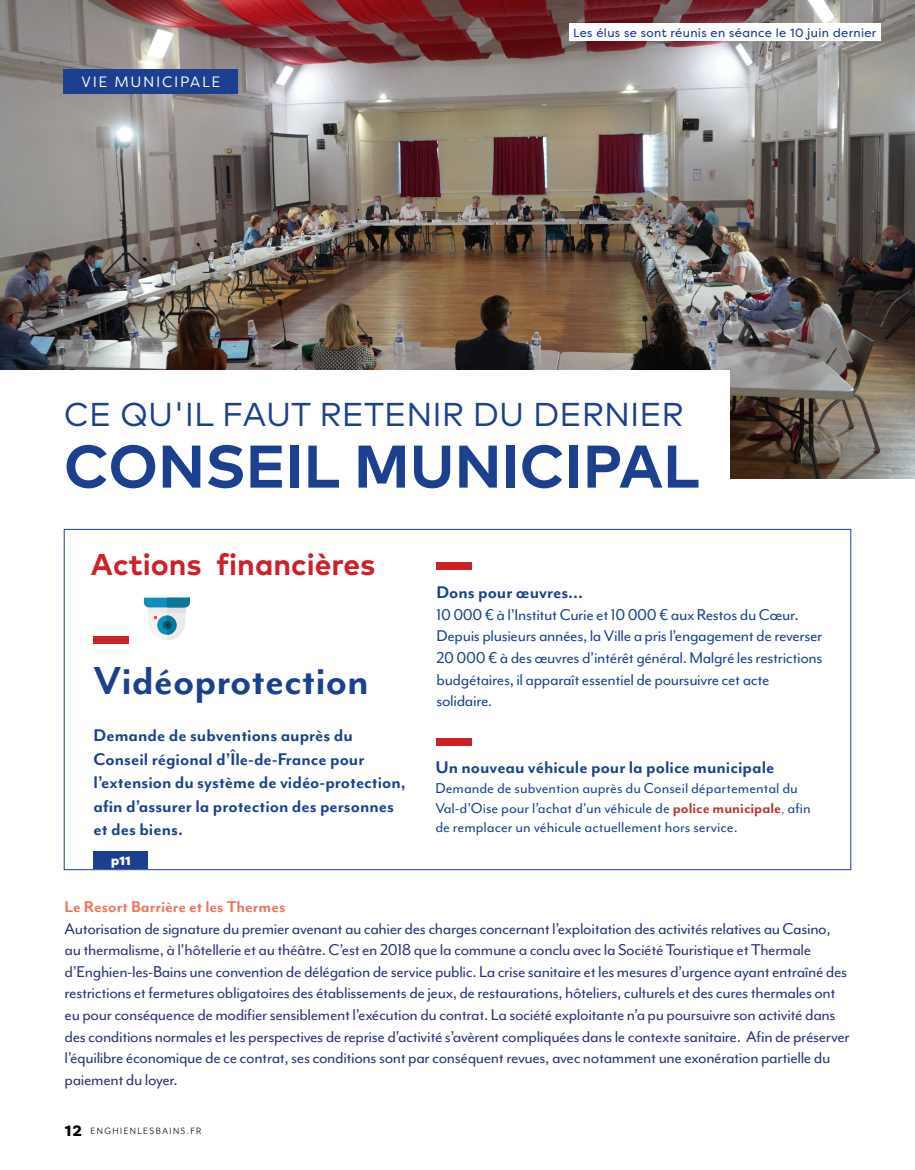
<style>
.page{position:relative;width:915px;height:1170px;background:#fff}
.page>*{position:absolute;margin:0;border:0;box-sizing:border-box;transform-origin:0 0}
.t1{font:700 60px "Mark";color:#1c3f8f}
.t2{font:700 45px "Mr Eaves Mod OT";color:#1a418d}
.t3{font:33px "Mark";color:#1c3f8f}
.t4{font:700 30px "Mark";color:#cd2128}
.t5{font:700 19.5px/23.4px "Mr Eaves Mod OT";color:#1a418d}
.t6{font:18px/21.6px "Mr Eaves Mod OT";letter-spacing:-.02em;color:#2a3177}
.t7{font:18px/21.6px "Mr Eaves Mod OT";letter-spacing:-.02em;color:#1a418d}
.t8{font:700 18px "Mr Eaves Mod OT";color:#f07557}
.t9{font:16.5px/19.8px "Mr Eaves Mod OT";color:#1a418d}
.t10{font:15px "Filson Soft";letter-spacing:.11em;color:#fff}
.t11{font:12px "Filson Pro";letter-spacing:.03em;color:#1c3f8f}
.t12{font:900 12px "Filson Pro";color:#fff}
.t13{font:10.5px "Mr Eaves Mod OT";letter-spacing:.13em;color:#000}
.s1{font-size:16.5px}
.s2{font-weight:700;color:#b93631}
.s3{font-style:inherit}
.s4{font-family:"Filson Soft";font-weight:900;font-size:15px}
</style>
<div class="page">
<img style="left:0;top:0;width:914px;height:478px">
<div style="left:0;top:370px;width:729px;height:150px;background:#fff"></div>
<div style="left:568px;top:23px;width:312px;height:18px;background:#fff"></div>
<div style="left:64px;top:69px;width:174px;height:25px;background:#1c3f8f"></div>
<div style="left:436px;top:562px;width:35px;height:7px;background:#cc2129"></div>
<div style="left:436px;top:738px;width:35px;height:7px;background:#cc2129"></div>
<div style="left:94px;top:851px;width:54px;height:18px;background:#1c3f8f"></div>
<div style="left:94px;top:636px;width:35px;height:8px;background:#cc2129"></div>
<svg style="left:144px;top:597px;width:46px;height:43px"></svg>
<p class="t10" style="left:81px;top:72px;width:140px">VIE MUNICIPALE</p>
<p class="t11" style="left:573px;top:24px;width:304px">Les élus se sont réunis en séance le 10 juin dernier</p>
<h3 class="t3" style="left:64px;top:395px;width:621px">CE QU'IL FAUT RETENIR DU DERNIER</h3>
<h1 class="t1" style="left:64px;top:432px;width:637px">CONSEIL MUNICIPAL</h1>
<h3 class="t4" style="left:91px;top:546px;width:286px">Actions financières</h3>
<h2 class="t2" style="left:94px;top:655px;width:276px">Vidéoprotection</h2>
<p class="t5" style="left:94px;top:723px;width:313px">Demande de subventions auprès du Conseil régional d’Île-de-France pour l’extension du système de vidéo-protection, afin d’assurer la protection des personnes et des biens.</p>
<p class="t12" style="left:111px;top:853px;width:21px">p11</p>
<p class="t5" style="left:436px;top:580px;width:148px">Dons pour œuvres...</p>
<p class="t7" style="left:436px;top:604px;width:387px">10 000 € à l’Institut Curie et 10 000 € aux Restos du Cœur.<br>Depuis plusieurs années, la Ville a pris l’engagement de reverser 20 000 € à des œuvres d’intérêt général. Malgré les restrictions budgétaires, il apparaît essentiel de poursuivre cet acte solidaire<span class="s1">.</span></p>
<p class="t5" style="left:435px;top:755px;width:340px">Un nouveau véhicule pour la police municipale</p>
<p class="t9" style="left:435px;top:778px;width:376px">Demande de subvention auprès du Conseil départemental du<br>Val-d’Oise pour l’achat d’un véhicule de <span class="s2">police municipale</span><span class="s3">,</span> afin de remplacer un véhicule actuellement hors service.</p>
<p class="t8" style="left:65px;top:896px;width:222px">Le Resort Barrière et les Thermes</p>
<p class="t6" style="left:65px;top:917px;width:786px">Autorisation de signature du premier avenant au cahier des charges concernant l’exploitation des activités relatives au Casino, au thermalisme, à l’hôtellerie et au théâtre. C’est en 2018 que la commune a conclu avec la Société Touristique et Thermale d’Enghien-les-Bains une convention de délégation de service public. La crise sanitaire et les mesures d’urgence ayant entraîné des restrictions et fermetures obligatoires des établissements de jeux, de restaurations, hôteliers, culturels et des cures thermales ont eu pour conséquence de modifier sensiblement l’exécution du contrat. La société exploitante n’a pu poursuivre son activité dans des conditions normales et les perspectives de reprise d’activité s’avèrent compliquées dans le contexte sanitaire. Afin de préserver l’équilibre économique de ce contrat, ses conditions sont par conséquent revues, avec notamment une exonération partielle du paiement du loyer.</p>
<p class="t13" style="left:65px;top:1125px;width:138px"><span class="s4">12</span> ENGHIENLESBAINS.FR</p>
</div>
